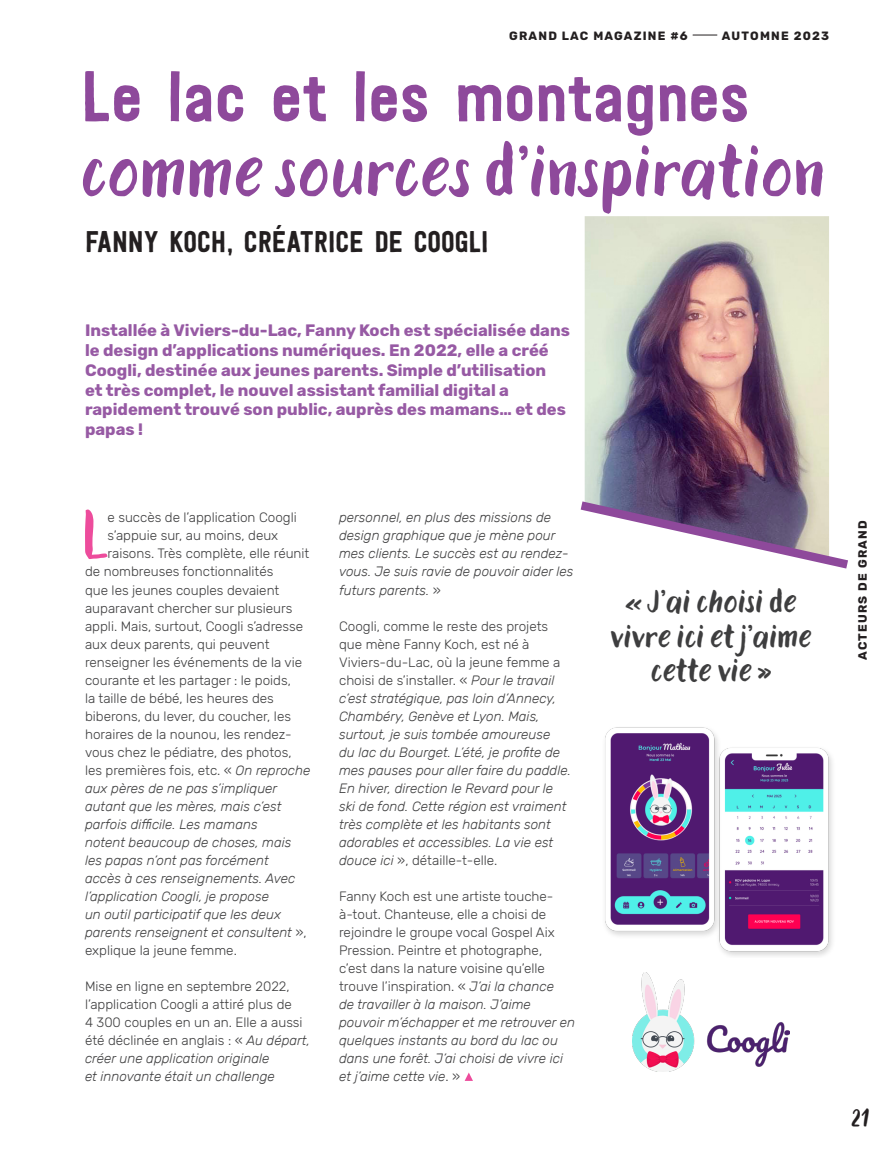
<style>
.page{position:relative;width:893px;height:1149px;background:#fff}
.page>*{position:absolute;margin:0;border:0;box-sizing:border-box;transform-origin:0 0}
.t1{font:70.5px "TT Rabbits Dummy";color:#8e499b}
.t2{font:70.5px "Festivo LC Basic";color:#8e499b}
.t3{font:66.75px "TT Rabbits Dummy";color:#ed4c9c}
.t4{font:31.5px/34.5px "TT Rabbits Dummy";color:#3e3e3f;text-align:center}
.t5{font:30px "TT Rabbits Dummy";color:#231f20}
.t6{font:29.7px "Festivo LC Basic";color:#231f20}
.t7{font:700 16.5px/19.8px "Rubik";color:#975aa4}
.t8{font:300 13.5px/18px "Rubik";color:#3e3e3f}
.t9{font:italic 300 13.5px/18px "Rubik";color:#3e3e3f}
.t10{font:700 12px "Rubik";letter-spacing:.1em;color:#231f20}
.s1{font-style:italic}
.s2{font-style:normal}
.s3{color:#fff}
</style>
<div class="page">
<svg style="left:465px;top:1072px;width:8px;height:8px"></svg>
<img style="left:585px;top:216px;width:244px;height:285px">
<svg style="left:581px;top:501px;width:267px;height:67px"></svg>
<img style="left:605px;top:727px;width:227px;height:229px">
<img style="left:633px;top:972px;width:156px;height:99px">
<svg style="left:693px;top:35px;width:24px;height:1px"></svg>
<p class="t10" style="left:509px;top:28px;width:180px">GRAND LAC MAGAZINE #6</p>
<p class="t10" style="left:722px;top:28px;width:109px">AUTOMNE 2023</p>
<p class="t2" style="left:81px;top:54px;width:670px">Le lac et les montagnes</p>
<p class="t1" style="left:81px;top:123px;width:746px">comme sources d’inspiration</p>
<p class="t6" style="left:85px;top:224px;width:405px">FANNY KOCH, CRÉATRICE DE COOGLI</p>
<p class="t7" style="left:85px;top:321px;width:486px">Installée à Viviers-du-Lac, Fanny Koch est spécialisée dans le design d’applications numériques. En 2022, elle a créé Coogli, destinée aux jeunes parents. Simple d’utilisation<br>et très complet, le nouvel assistant familial digital a rapidement trouvé son public, auprès des mamans… et des papas !</p>
<p class="t3" style="left:82px;top:489px;width:27px">L</p>
<p class="t8" style="left:108px;top:509px;width:191px">e succès de l’application Coogli</p>
<p class="t8" style="left:108px;top:527px;width:172px">s’appuie sur, au moins, deux</p>
<p class="t8" style="left:108px;top:545px;width:203px">raisons. Très complète, elle réunit</p>
<p class="t8" style="left:85px;top:563px;width:190px">de nombreuses fonctionnalités</p>
<p class="t8" style="left:85px;top:581px;width:196px">que les jeunes couples devaient</p>
<p class="t8" style="left:85px;top:599px;width:209px">auparavant chercher sur plusieurs</p>
<p class="t8" style="left:85px;top:617px;width:220px">appli. Mais, surtout, Coogli s’adresse</p>
<p class="t8" style="left:85px;top:635px;width:186px">aux deux parents, qui peuvent</p>
<p class="t8" style="left:85px;top:653px;width:219px">renseigner les événements de la vie</p>
<p class="t8" style="left:85px;top:671px;width:207px">courante et les partager : le poids,</p>
<p class="t8" style="left:85px;top:689px;width:190px">la taille de bébé, les heures des</p>
<p class="t8" style="left:85px;top:707px;width:207px">biberons, du lever, du coucher, les</p>
<p class="t8" style="left:85px;top:725px;width:208px">horaires de la nounou, les rendez-</p>
<p class="t8" style="left:85px;top:743px;width:208px">vous chez le pédiatre, des photos,</p>
<p class="t8" style="left:85px;top:761px;width:227px">les premières fois, etc. « <span class="s1">On reproche</span></p>
<p class="t9" style="left:85px;top:778px;width:194px">aux pères de ne pas s’impliquer</p>
<p class="t9" style="left:85px;top:796px;width:198px">autant que les mères, mais c’est</p>
<p class="t9" style="left:85px;top:814px;width:174px">parfois difficile. Les mamans</p>
<p class="t9" style="left:85px;top:832px;width:208px">notent beaucoup de choses, mais</p>
<p class="t9" style="left:85px;top:850px;width:185px">les papas n’ont pas forcément</p>
<p class="t9" style="left:85px;top:868px;width:212px">accès à ces renseignements. Avec</p>
<p class="t9" style="left:85px;top:886px;width:186px">l’application Coogli, je propose</p>
<p class="t9" style="left:85px;top:904px;width:198px">un outil participatif que les deux</p>
<p class="t9" style="left:85px;top:922px;width:223px">parents renseignent et consultent <span class="s2">»,</span></p>
<p class="t8" style="left:85px;top:941px;width:153px">explique la jeune femme.</p>
<p class="t8" style="left:85px;top:977px;width:226px">Mise en ligne en septembre 2022, l’application Coogli a attiré plus de<br>4 300 couples en un an. Elle a aussi été déclinée en anglais : « <span class="s1">Au départ, créer une application originale<br>et innovante était un challenge</span></p>
<p class="t9" style="left:339px;top:508px;width:236px">personnel, en plus des missions de design graphique que je mène pour mes clients. Le succès est au rendez&shy;vous. Je suis ravie de pouvoir aider les futurs parents. <span class="s2">»</span></p>
<p class="t9" style="left:339px;top:616px;width:233px"><span class="s2">Coogli, comme le reste des projets que mène Fanny Koch, est né à Viviers-du-Lac, où la jeune femme a choisi de s’installer. «</span> Pour le travail c’est stratégique, pas loin d’Annecy, Chambéry, Genève et Lyon. Mais, surtout, je suis tombée amoureuse<br>du lac du Bourget. L’été, je profite de mes pauses pour aller faire du paddle.<br>En hiver, direction le Revard pour le ski de fond. Cette région est vraiment très complète et les habitants sont adorables et accessibles. La vie est douce ici <span class="s2">», détaille-t-elle.</span></p>
<p class="t8" style="left:339px;top:887px;width:238px">Fanny Koch est une artiste touche&shy;à-tout. Chanteuse, elle a choisi de rejoindre le groupe vocal Gospel Aix Pression. Peintre et photographe,<br>c’est dans la nature voisine qu’elle trouve l’inspiration. « <span class="s1">J’ai la chance<br>de travailler à la maison. J’aime pouvoir m’échapper et me retrouver en quelques instants au bord du lac ou dans une forêt. J’ai choisi de vivre ici et j’aime cette vie</span>. »</p>
<p class="t4" style="left:610px;top:584px;width:203px">« J’ai choisi de vivre ici et j’aime cette vie »</p>
<p class="t10" style="left:855px;top:660px;width:173px;rotate:-90deg">ACTEURS DE GRAND <span class="s3">LAC</span></p>
<h3 class="t5" style="left:852px;top:1094px;width:20px">21</h3>
</div>
